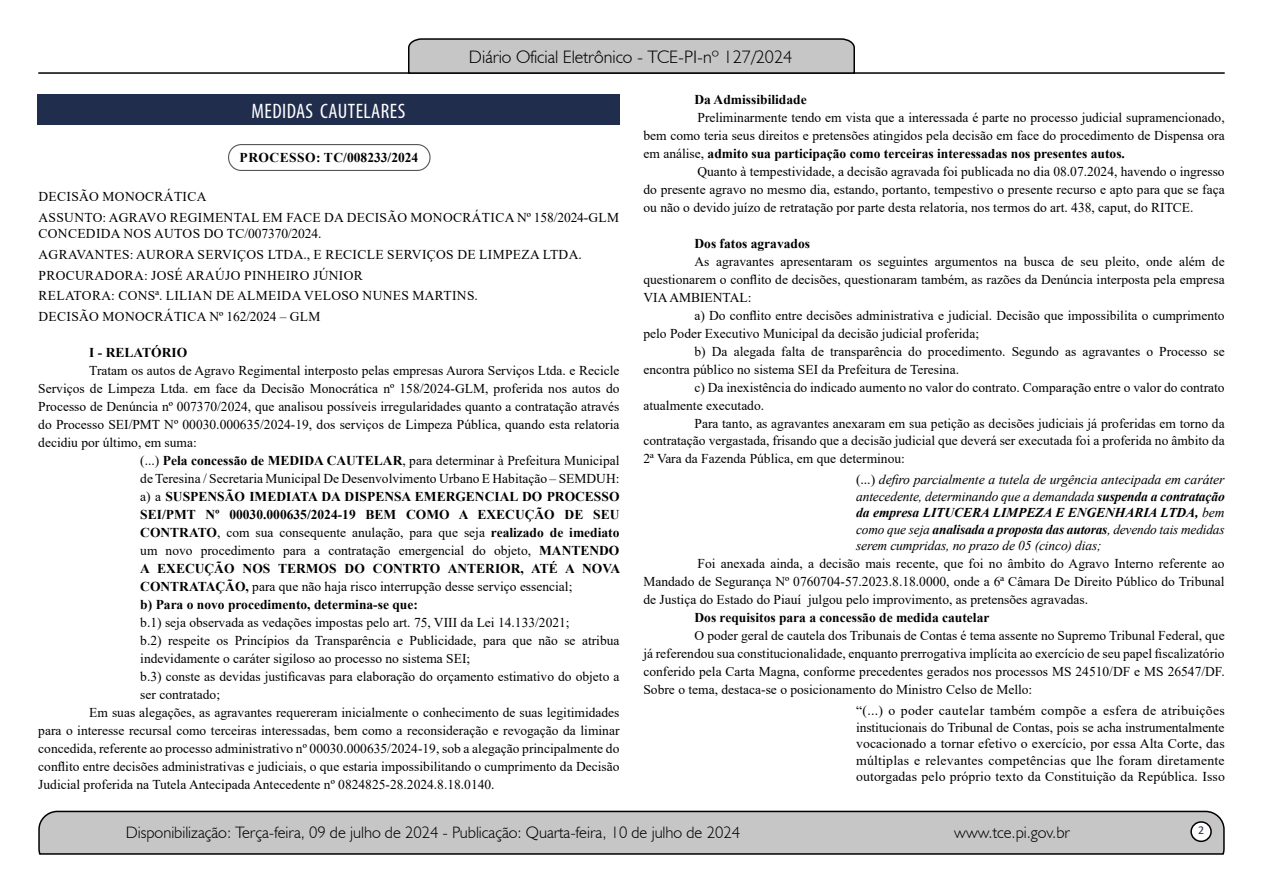
<style>
.page{position:relative;width:1263px;height:893px;background:#fff}
.page>*{position:absolute;margin:0;border:0;box-sizing:border-box;transform-origin:0 0}
.t1{font:condensed 21px "Myriad Pro";letter-spacing:.02em;color:#fff}
.t2{font:300 18px "Humanist 521 BT";color:#000}
.t3{font:300 16.5px "Humanist 521 BT";color:#000}
.t4{font:13.5px/18px "Times New Roman";color:#000;text-align:justify}
.t5{font:13.5px/20.7px "Times New Roman";letter-spacing:.025em;color:#000}
.t6{font:700 13.5px "Times New Roman";color:#000}
.t7{font:italic 13.5px/16.5px "Times New Roman";letter-spacing:-.01em;color:#000;text-align:justify}
.t8{font:700 13.5px "Times New Roman";letter-spacing:.02em;color:#000}
.t9{font:12px "Calibri";color:#212d4c}
.s1{font-weight:700}
.s2{font-weight:400}
.s3{font-style:normal}
</style>
<div class="page">
<svg style="left:38px;top:810px;width:1187px;height:45px;background:#b9b9b9"></svg>
<div style="left:1191px;top:822px;width:20px;height:19px;background:#fff;border-radius:50%"></div>
<div style="left:1190px;top:821px;width:22px;height:21px;border:2px solid #000;border-radius:50%"></div>
<hr style="left:38px;top:72px;width:1187px;height:2px;background:#000">
<svg style="left:407px;top:38px;width:449px;height:36px;background:#b4b4b4"></svg>
<div style="left:37px;top:94px;width:582px;height:31px;background:#212d4c"></div>
<div style="left:228px;top:144px;width:202px;height:27px;border:1px solid #575756;border-radius:13px"></div>
<h2 class="t2" style="left:469px;top:46px;width:325px">Diário Oficial Eletrônico - TCE-PI-nº 127/2024</h2>
<h1 class="t1" style="left:251px;top:98px;width:155px">MEDIDAS CAUTELARES</h1>
<p class="t8" style="left:240px;top:148px;width:180px">PROCESSO: TC/008233/2024</p>
<p class="t5" style="left:39px;top:186px;width:582px">DECISÃO MONOCRÁTICA<br>ASSUNTO: AGRAVO REGIMENTAL EM FACE DA DECISÃO MONOCRÁTICA Nº 158/2024-GLM</p>
<p class="t5" style="left:39px;top:223px;width:545px">CONCEDIDA NOS AUTOS DO TC/007370/2024.<br>AGRAVANTES: AURORA SERVIÇOS LTDA., E RECICLE SERVIÇOS DE LIMPEZA LTDA.<br>PROCURADORA: JOSÉ ARAÚJO PINHEIRO JÚNIOR<br>RELATORA: CONSª. LILIAN DE ALMEIDA VELOSO NUNES MARTINS.<br>DECISÃO MONOCRÁTICA Nº 162/2024 – GLM</p>
<p class="t6" style="left:89px;top:343px;width:100px">I - RELATÓRIO</p>
<p class="t4" style="left:89px;top:361px;width:532px">Tratam os autos de Agravo Regimental interposto pelas empresas Aurora Serviços Ltda. e Recicle</p>
<p class="t4" style="left:38px;top:379px;width:583px">Serviços de Limpeza Ltda. em face da Decisão Monocrática nº 158/2024-GLM, proferida nos autos do</p>
<p class="t4" style="left:38px;top:397px;width:583px">Processo de Denúncia nº 007370/2024, que analisou possíveis irregularidades quanto a contratação através</p>
<p class="t4" style="left:38px;top:415px;width:583px">do Processo SEI/PMT Nº 00030.000635/2024-19, dos serviços de Limpeza Pública, quando esta relatoria</p>
<p class="t4" style="left:38px;top:433px;width:160px">decidiu por último, em suma:</p>
<p class="t4" style="left:140px;top:451px;width:481px">(...) <span class="s1">Pela concessão de MEDIDA CAUTELAR</span>, para determinar à Prefeitura Municipal</p>
<p class="t4" style="left:140px;top:469px;width:481px">de Teresina / Secretaria Municipal De Desenvolvimento Urbano E Habitação – SEMDUH:</p>
<p class="t6" style="left:140px;top:487px;width:481px"><span class="s2">a) a</span> SUSPENSÃO IMEDIATA DA DISPENSA EMERGENCIAL DO PROCESSO</p>
<p class="t6" style="left:140px;top:505px;width:481px">SEI/PMT Nº 00030.000635/2024-19 BEM COMO A EXECUÇÃO DE SEU</p>
<p class="t4" style="left:140px;top:523px;width:481px"><span class="s1">CONTRATO</span>, com sua consequente anulação, para que seja <span class="s1">realizado de imediato</span></p>
<p class="t4" style="left:140px;top:541px;width:481px">um novo procedimento para a contratação emergencial do objeto, <span class="s1">MANTENDO</span></p>
<p class="t6" style="left:140px;top:559px;width:481px">A EXECUÇÃO NOS TERMOS DO CONTRTO ANTERIOR, ATÉ A NOVA</p>
<p class="t4" style="left:140px;top:577px;width:434px"><span class="s1">CONTRATAÇÃO,</span> para que não haja risco interrupção desse serviço essencial;</p>
<p class="t6" style="left:140px;top:595px;width:279px">b) Para o novo procedimento, determina-se que:</p>
<p class="t4" style="left:140px;top:613px;width:431px">b.1) seja observada as vedações impostas pelo art. 75, VIII da Lei 14.133/2021;</p>
<p class="t4" style="left:140px;top:631px;width:481px">b.2) respeite os Princípios da Transparência e Publicidade, para que não se atribua</p>
<p class="t4" style="left:140px;top:649px;width:331px">indevidamente o caráter sigiloso ao processo no sistema SEI;</p>
<p class="t4" style="left:140px;top:667px;width:481px">b.3) conste as devidas justificavas para elaboração do orçamento estimativo do objeto a</p>
<p class="t4" style="left:140px;top:685px;width:81px">ser contratado;</p>
<p class="t4" style="left:89px;top:703px;width:532px">Em suas alegações, as agravantes requereram inicialmente o conhecimento de suas legitimidades</p>
<p class="t4" style="left:38px;top:721px;width:583px">para o interesse recursal como terceiras interessadas, bem como a reconsideração e revogação da liminar</p>
<p class="t4" style="left:38px;top:739px;width:583px">concedida, referente ao processo administrativo nº 00030.000635/2024-19, sob a alegação principalmente do</p>
<p class="t4" style="left:38px;top:757px;width:583px">conflito entre decisões administrativas e judiciais, o que estaria impossibilitando o cumprimento da Decisão</p>
<p class="t4" style="left:38px;top:775px;width:458px">Judicial proferida na Tutela Antecipada Antecedente nº 0824825-28.2024.8.18.0140.</p>
<p class="t6" style="left:694px;top:89px;width:114px">Da Admissibilidade</p>
<p class="t4" style="left:643px;top:108px;width:583px;text-indent:54px">Preliminarmente tendo em vista que a interessada é parte no processo judicial supramencionado, bem como teria seus direitos e pretensões atingidos pela decisão em face do procedimento de Dispensa ora em análise, <span class="s1">admito sua participação como terceiras interessadas nos presentes autos.</span></p>
<p class="t4" style="left:643px;top:162px;width:583px;text-indent:54px">Quanto à tempestividade, a decisão agravada foi publicada no dia 08.07.2024, havendo o ingresso do presente agravo no mesmo dia, estando, portanto, tempestivo o presente recurso e apto para que se faça ou não o devido juízo de retratação por parte desta relatoria, nos termos do art. 438, caput, do RITCE.</p>
<p class="t6" style="left:694px;top:233px;width:117px">Dos fatos agravados</p>
<p class="t4" style="left:643px;top:252px;width:583px;text-indent:51px">As agravantes apresentaram os seguintes argumentos na busca de seu pleito, onde além de questionarem o conflito de decisões, questionaram também, as razões da Denúncia interposta pela empresa VIA AMBIENTAL:</p>
<p class="t4" style="left:643px;top:306px;width:583px;text-indent:51px">a) Do conflito entre decisões administrativa e judicial. Decisão que impossibilita o cumprimento pelo Poder Executivo Municipal da decisão judicial proferida;</p>
<p class="t4" style="left:643px;top:342px;width:583px;text-indent:51px">b) Da alegada falta de transparência do procedimento. Segundo as agravantes o Processo se encontra público no sistema SEI da Prefeitura de Teresina.</p>
<p class="t4" style="left:643px;top:378px;width:583px;text-indent:51px">c) Da inexistência do indicado aumento no valor do contrato. Comparação entre o valor do contrato atualmente executado.</p>
<p class="t4" style="left:643px;top:414px;width:583px;text-indent:51px">Para tanto, as agravantes anexaram em sua petição as decisões judiciais já proferidas em torno da contratação vergastada, frisando que a decisão judicial que deverá ser executada foi a proferida no âmbito da 2ª Vara da Fazenda Pública, em que determinou:</p>
<p class="t7" style="left:856px;top:471px;width:370px"><span class="s3">(...)</span> defiro parcialmente a tutela de urgência antecipada em caráter antecedente, determinando que a demandada <span class="s1">suspenda a contratação da empresa LITUCERA LIMPEZA E ENGENHARIA LTDA,</span> bem como que seja <span class="s1">analisada a proposta das autoras</span>, devendo tais medidas serem cumpridas, no prazo de 05 (cinco) dias;</p>
<p class="t4" style="left:643px;top:554px;width:583px;text-indent:54px">Foi anexada ainda, a decisão mais recente, que foi no âmbito do Agravo Interno referente ao Mandado de Segurança Nº 0760704-57.2023.8.18.0000, onde a 6ª Câmara De Direito Público do Tribunal de Justiça do Estado do Piauí julgou pelo improvimento, as pretensões agravadas.</p>
<p class="t6" style="left:694px;top:608px;width:296px">Dos requisitos para a concessão de medida cautelar</p>
<p class="t4" style="left:643px;top:626px;width:583px;text-indent:51px">O poder geral de cautela dos Tribunais de Contas é tema assente no Supremo Tribunal Federal, que já referendou sua constitucionalidade, enquanto prerrogativa implícita ao exercício de seu papel fiscalizatório conferido pela Carta Magna, conforme precedentes gerados nos processos MS 24510/DF e MS 26547/DF.<br>Sobre o tema, destaca-se o posicionamento do Ministro Celso de Mello:</p>
<p class="t4" style="left:856px;top:702px;width:370px;line-height:16.5px">“(...) o poder cautelar também compõe a esfera de atribuições institucionais do Tribunal de Contas, pois se acha instrumentalmente vocacionado a tornar efetivo o exercício, por essa Alta Corte, das múltiplas e relevantes competências que lhe foram diretamente outorgadas pelo próprio texto da Constituição da República. Isso</p>
<p class="t3" style="left:126px;top:822px;width:616px">Disponibilização: Terça-feira, 09 de julho de 2024 - Publicação: Quarta-feira, 10 de julho de 2024</p>
<p class="t3" style="left:954px;top:822px;width:117px">www.tce.pi.gov.br</p>
<p class="t9" style="left:1198px;top:821px;width:8px">2</p>
</div>
